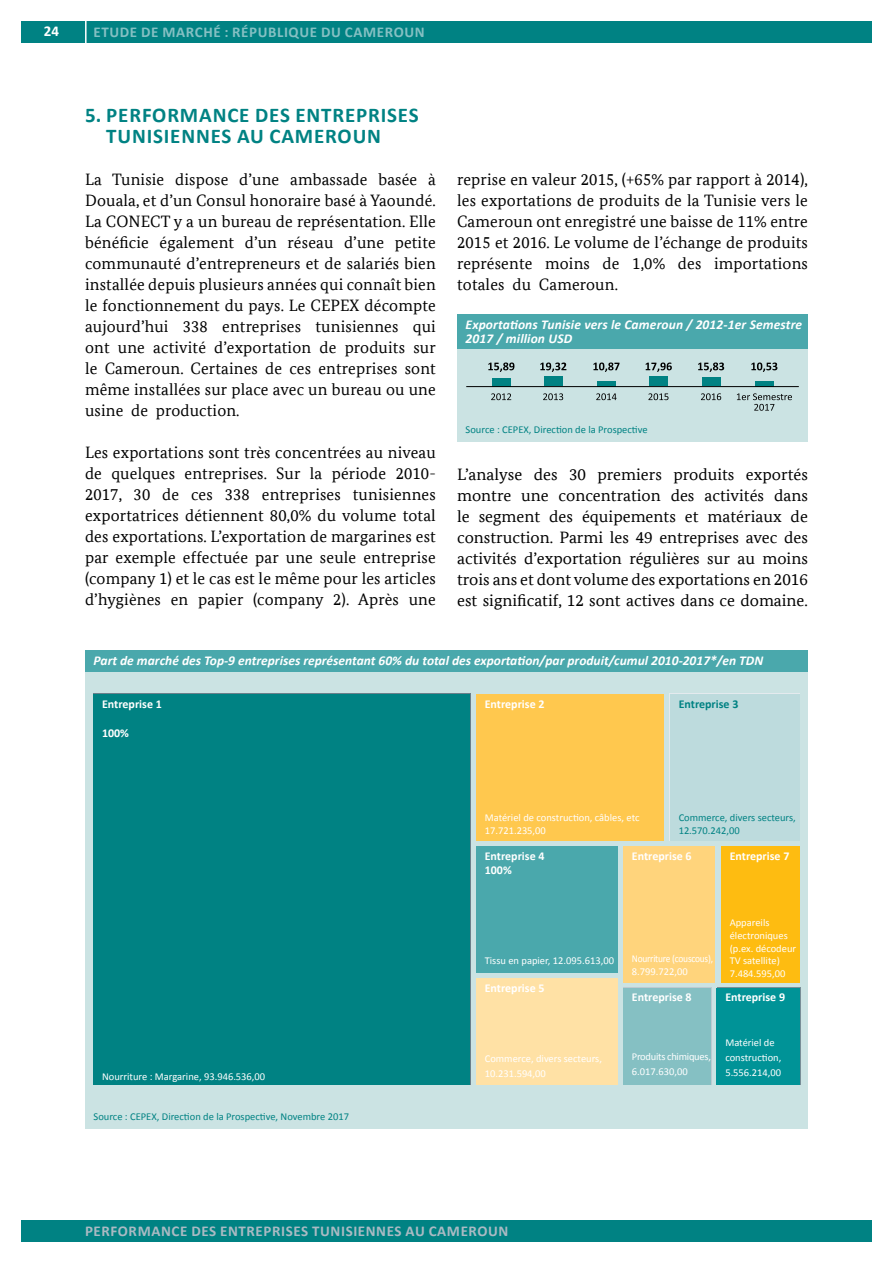
<style>
.page{position:relative;width:893px;height:1263px;background:#fff}
.page>*{position:absolute;margin:0;border:0;box-sizing:border-box;transform-origin:0 0}
.t1{font:700 21px "Calibri";letter-spacing:.04em;color:#008283}
.t2{font:16.5px/21px "Bundes Serif Office T";letter-spacing:.01em;color:#000;text-align:justify}
.t3{font:700 15px "Calibri";letter-spacing:.04em;color:#abbac3}
.t4{font:700 15px "Calibri";letter-spacing:.04em;color:#85c0c3}
.t5{font:700 15px "Calibri";color:#fff}
.t6{font:italic 700 13.5px/13.5px "Calibri";color:#fff}
.t7{font:700 12px/14.4px "Calibri";color:#fff}
.t8{font:700 12px "Calibri";color:#008283}
.t9{font:10.5px/12.6px "Calibri";color:#fff}
.t10{font:10.5px/12.6px "Calibri";color:#008283}
.t11{font:10.5px/12.6px "Calibri";letter-spacing:-.025em;color:#fff;scale:.9 1}
.t12{font:10.5px/15px "Calibri";letter-spacing:-.025em;color:#fff}
</style>
<div class="page">
<div style="left:21px;top:21px;width:851px;height:22px;background:#008283"></div>
<div style="left:21px;top:1220px;width:851px;height:22px;background:#008283"></div>
<hr style="left:85px;top:17px;width:2px;height:30px;background:#fff">
<div style="left:457px;top:315px;width:351px;height:127px;background:#cbe3e3"></div>
<div style="left:457px;top:315px;width:351px;height:34px;background:#4aa8ac"></div>
<div style="left:85px;top:651px;width:723px;height:478px;background:#cbe3e3"></div>
<div style="left:85px;top:651px;width:723px;height:21px;background:#4aa8ac"></div>
<svg style="left:488px;top:362px;width:26px;height:10px"></svg>
<svg style="left:491px;top:393px;width:20px;height:7px"></svg>
<div style="left:492px;top:378px;width:18px;height:8px;background:#008283"></div>
<svg style="left:540px;top:362px;width:26px;height:10px"></svg>
<svg style="left:543px;top:393px;width:20px;height:7px"></svg>
<div style="left:544px;top:376px;width:18px;height:10px;background:#008283"></div>
<svg style="left:593px;top:362px;width:26px;height:10px"></svg>
<svg style="left:596px;top:393px;width:21px;height:7px"></svg>
<div style="left:597px;top:381px;width:18px;height:5px;background:#008283"></div>
<svg style="left:646px;top:362px;width:26px;height:10px"></svg>
<svg style="left:648px;top:393px;width:20px;height:7px"></svg>
<div style="left:649px;top:376px;width:19px;height:10px;background:#008283"></div>
<svg style="left:698px;top:362px;width:26px;height:10px"></svg>
<svg style="left:701px;top:393px;width:20px;height:7px"></svg>
<div style="left:702px;top:378px;width:18px;height:8px;background:#008283"></div>
<svg style="left:751px;top:362px;width:26px;height:10px"></svg>
<svg style="left:737px;top:393px;width:55px;height:18px"></svg>
<div style="left:755px;top:381px;width:18px;height:5px;background:#008283"></div>
<hr style="left:466px;top:386px;width:333px;height:1px;background:#000">
<div style="left:94px;top:694px;width:376px;height:390px;background:#008283"></div>
<div style="left:476px;top:694px;width:188px;height:147px;background:#ffc84e"></div>
<div style="left:476px;top:846px;width:141px;height:126px;background:#4aa8ac"></div>
<div style="left:476px;top:978px;width:141px;height:106px;background:#ffe1a5"></div>
<div style="left:623px;top:988px;width:88px;height:96px;background:#85c0c3"></div>
<div style="left:717px;top:988px;width:83px;height:96px;background:#009397"></div>
<div style="left:623px;top:846px;width:92px;height:136px;background:#ffd47c"></div>
<div style="left:721px;top:846px;width:79px;height:136px;background:#febc11"></div>
<div style="left:670px;top:694px;width:130px;height:147px;background:#bddbdd"></div>
<p class="t5" style="left:44px;top:22px;width:17px">24</p>
<p class="t4" style="left:94px;top:22px;width:333px">ETUDE DE MARCHÉ : RÉPUBLIQUE DU CAMEROUN</p>
<p class="t1" style="left:85px;top:102px;width:83px">5. PERFORMA</p>
<p class="t1" style="left:213px;top:102px;width:121px">NCE DES ENTREPRISES</p>
<p class="t1" style="left:85px;top:123px;width:16px">TU</p>
<p class="t1" style="left:132px;top:123px;width:24px">NISIE</p>
<p class="t1" style="left:181px;top:123px;width:115px">NNES AU CAMEROU</p>
<p class="t1" style="left:367px;top:123px;width:15px">N</p>
<p class="t2" style="left:85px;top:169px;width:352px">La Tunisie dispose d’une ambassade basée à Douala, et d’un Consul honoraire basé à Yaoundé.<br>La CONECT y a un bureau de représentation. Elle bénéficie également d’un réseau d’une petite communauté d’entrepreneurs et de salariés bien installée depuis plusieurs années qui connaît bien le fonctionnement du pays. Le CEPEX décompte aujourd’hui 338 entreprises tunisiennes qui ont une activité d’exportation de produits sur le Cameroun. Certaines de ces entreprises sont même installées sur place avec un bureau ou une usine de production.</p>
<p class="t2" style="left:85px;top:442px;width:352px">Les exportations sont très concentrées au niveau de quelques entreprises. Sur la période 2010- 2017, 30 de ces 338 entreprises tunisiennes exportatrices détiennent 80,0% du volume total des exportations. L’exportation de margarines est par exemple effectuée par une seule entreprise (company 1) et le cas est le même pour les articles d’hygiènes en papier (company 2). Après une</p>
<p class="t2" style="left:457px;top:169px;width:352px">reprise en valeur 2015, (+65% par rapport à 2014), les exportations de produits de la Tunisie vers le Cameroun ont enregistré une baisse de 11% entre 2015 et 2016. Le volume de l’échange de produits représente moins de 1,0% des importations totales du Cameroun.</p>
<p class="t6" style="left:466px;top:318px;width:338px">Exportations Tunisie vers le Cameroun / 2012-1er Semestre<br>2017 / million USD</p>
<p class="t10" style="left:466px;top:423px;width:184px">Source : CEPEX, Direction de la Prospective</p>
<p class="t2" style="left:457px;top:463px;width:352px">L’analyse des 30 premiers produits exportés montre une concentration des activités dans le segment des équipements et matériaux de construction. Parmi les 49 entreprises avec des activités d’exportation régulières sur au moins trois ans et dont volume des exportations en 2016 est significatif, 12 sont actives dans ce domaine.</p>
<p class="t6" style="left:94px;top:654px;width:671px">Part de marché des Top-9 entreprises représentant 60% du total des exportation/par produit/cumul 2010-2017*/en TDN</p>
<p class="t7" style="left:102px;top:696px;width:61px">ENTREPRISE 1</p>
<p class="t7" style="left:102px;top:725px;width:28px">100%</p>
<p class="t9" style="left:102px;top:1070px;width:165px">Nourriture : Margarine, 93.946.536,00</p>
<p class="t10" style="left:94px;top:1110px;width:257px">Source : CEPEX, Direction de la Prospective, Novembre 2017</p>
<p class="t7" style="left:485px;top:696px;width:61px">ENTREPRISE 2</p>
<p class="t8" style="left:679px;top:696px;width:61px">ENTREPRISE 3</p>
<p class="t9" style="left:485px;top:811px;width:156px">Matériel de construction, câbles, etc<br>17.721.235,00</p>
<p class="t7" style="left:485px;top:848px;width:61px">ENTREPRISE 4<br>100%</p>
<p class="t10" style="left:679px;top:811px;width:119px">Commerce, divers secteurs,<br>12.570.242,00</p>
<p class="t7" style="left:632px;top:848px;width:61px">ENTREPRISE 6</p>
<p class="t7" style="left:730px;top:848px;width:61px">ENTREPRISE 7</p>
<p class="t9" style="left:485px;top:954px;width:131px">Tissu en papier, 12.095.613,00</p>
<p class="t7" style="left:485px;top:980px;width:61px">ENTREPRISE 5</p>
<p class="t9" style="left:485px;top:1051px;width:119px;line-height:15px">Commerce, divers secteurs,<br>10.231.594,00</p>
<p class="t11" style="left:632px;top:952px;width:92px">Nourriture (couscous),<br>8.799.722,00</p>
<p class="t7" style="left:632px;top:990px;width:61px">ENTREPRISE 8</p>
<p class="t12" style="left:632px;top:1049px;width:81px">Produits chimiques,<br>6.017.630,00</p>
<p class="t9" style="left:730px;top:916px;width:68px">Appareils électroniques (p.ex. décodeur<br>TV satellite)<br>7.484.595,00</p>
<p class="t7" style="left:725px;top:990px;width:61px">ENTREPRISE 9</p>
<p class="t9" style="left:725px;top:1035px;width:58px;line-height:15px">Matériel de construction,<br>5.556.214,00</p>
<p class="t3" style="left:85px;top:1221px;width:45px">PERFORMA</p>
<p class="t3" style="left:161px;top:1221px;width:87px">NCE DES ENTREPRISES</p>
<p class="t3" style="left:312px;top:1221px;width:36px">TUNISIE</p>
<p class="t3" style="left:366px;top:1221px;width:83px">NNES AU CAMEROU</p>
<p class="t3" style="left:499px;top:1221px;width:11px">N</p>
</div>
